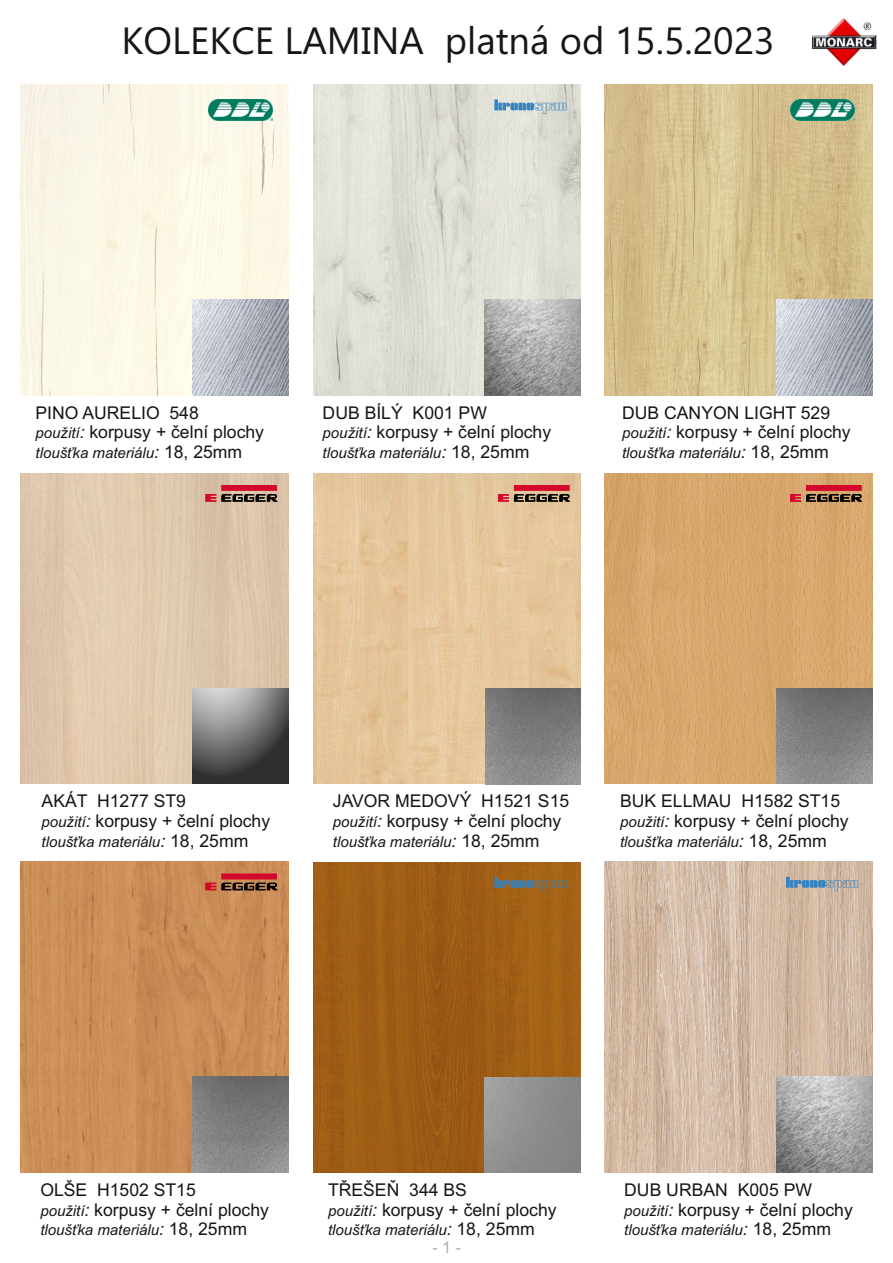
<style>
.page{position:relative;width:893px;height:1263px;background:#fff}
.page>*{position:absolute;margin:0;border:0;box-sizing:border-box;transform-origin:0 0}
.t1{font:37.95px "Ebrima";color:#151616}
.t2{font:17.55px/19.6px "Arial";color:#151616}
.t3{font:16.05px "Arial";color:#afb0b0}
.t4{font:italic 15px "Arial";color:#151616}
.s1{font-style:italic;font-size:15px}
.s2{font-style:italic}
.s3{font-size:17.55px}
.s4{font-style:normal;font-size:17.55px}
</style>
<div class="page">
<img style="left:604px;top:473px;width:268px;height:311px">
<img style="left:313px;top:85px;width:267px;height:310px">
<img style="left:485px;top:299px;width:95px;height:96px">
<img style="left:21px;top:473px;width:267px;height:311px">
<img style="left:193px;top:688px;width:95px;height:96px">
<img style="left:21px;top:862px;width:267px;height:310px">
<img style="left:605px;top:862px;width:267px;height:310px">
<img style="left:776px;top:1077px;width:96px;height:95px">
<img style="left:313px;top:862px;width:267px;height:310px">
<img style="left:313px;top:473px;width:268px;height:311px">
<svg style="left:205px;top:485px;width:73px;height:17px"></svg>
<svg style="left:494px;top:877px;width:72px;height:14px"></svg>
<svg style="left:494px;top:99px;width:72px;height:15px"></svg>
<svg style="left:786px;top:877px;width:72px;height:14px"></svg>
<svg style="left:790px;top:485px;width:72px;height:17px"></svg>
<svg style="left:498px;top:485px;width:72px;height:17px"></svg>
<svg style="left:205px;top:874px;width:73px;height:16px"></svg>
<img style="left:812px;top:19px;width:64px;height:46px">
<img style="left:777px;top:688px;width:95px;height:96px">
<img style="left:485px;top:689px;width:96px;height:95px">
<img style="left:193px;top:1077px;width:95px;height:95px">
<div style="left:21px;top:85px;width:267px;height:310px;background:#fcf7e6"></div>
<img style="left:193px;top:299px;width:96px;height:96px">
<img style="left:604px;top:85px;width:268px;height:310px">
<img style="left:777px;top:299px;width:95px;height:96px">
<img style="left:208px;top:100px;width:64px;height:20px">
<img style="left:791px;top:100px;width:64px;height:20px">
<img style="left:485px;top:1077px;width:95px;height:95px">
<h1 class="t1" style="left:122px;top:27px;width:654px">KOLEKCE LAMINA platná od 15.5.2023</h1>
<p class="t2" style="left:36px;top:404px;width:230px">PINO AURELIO 548<br><span class="s1">použití</span><span class="s2">:</span> korpusy + čelní plochy</p>
<p class="t4" style="left:36px;top:447px;width:208px">tloušťka materiálu<span class="s3">:</span> <span class="s4">18, 25mm</span></p>
<p class="t2" style="left:323px;top:404px;width:230px">DUB BÍLÝ K001 PW<br><span class="s1">použití</span><span class="s2">:</span> korpusy + čelní plochy</p>
<p class="t4" style="left:323px;top:447px;width:208px">tloušťka materiálu<span class="s3">:</span> <span class="s4">18, 25mm</span></p>
<p class="t2" style="left:622px;top:404px;width:230px">DUB CANYON LIGHT 529 <span class="s1">použití</span><span class="s2">:</span> korpusy + čelní plochy</p>
<p class="t4" style="left:622px;top:447px;width:208px">tloušťka materiálu<span class="s3">:</span> <span class="s4">18, 25mm</span></p>
<p class="t2" style="left:42px;top:793px;width:230px">AKÁT H1277 ST9<br><span class="s1">použití</span><span class="s2">:</span> korpusy + čelní plochy</p>
<p class="t4" style="left:42px;top:836px;width:208px">tloušťka materiálu<span class="s3">:</span> <span class="s4">18, 25mm</span></p>
<p class="t2" style="left:333px;top:793px;width:238px">JAVOR MEDOVÝ H1521 S15 <span class="s1">použití</span><span class="s2">:</span> korpusy + čelní plochy</p>
<p class="t4" style="left:333px;top:836px;width:208px">tloušťka materiálu<span class="s3">:</span> <span class="s4">18, 25mm</span></p>
<p class="t2" style="left:620px;top:793px;width:230px">BUK ELLMAU H1582 ST15 <span class="s1">použití</span><span class="s2">:</span> korpusy + čelní plochy</p>
<p class="t4" style="left:620px;top:836px;width:208px">tloušťka materiálu<span class="s3">:</span> <span class="s4">18, 25mm</span></p>
<p class="t2" style="left:40px;top:1181px;width:230px">OLŠE H1502 ST15<br><span class="s1">použití</span><span class="s2">:</span> korpusy + čelní plochy</p>
<p class="t4" style="left:40px;top:1224px;width:208px">tloušťka materiálu<span class="s3">:</span> <span class="s4">18, 25mm</span></p>
<p class="t2" style="left:328px;top:1181px;width:230px">TŘEŠEŇ 344 BS<br><span class="s1">použití</span><span class="s2">:</span> korpusy + čelní plochy</p>
<p class="t4" style="left:328px;top:1224px;width:208px">tloušťka materiálu<span class="s3">:</span> <span class="s4">18, 25mm</span></p>
<p class="t3" style="left:432px;top:1241px;width:30px">- 1 -</p>
<p class="t2" style="left:624px;top:1181px;width:230px">DUB URBAN K005 PW <span class="s1">použití</span><span class="s2">:</span> korpusy + čelní plochy</p>
<p class="t4" style="left:624px;top:1224px;width:208px">tloušťka materiálu<span class="s3">:</span> <span class="s4">18, 25mm</span></p>
</div>
